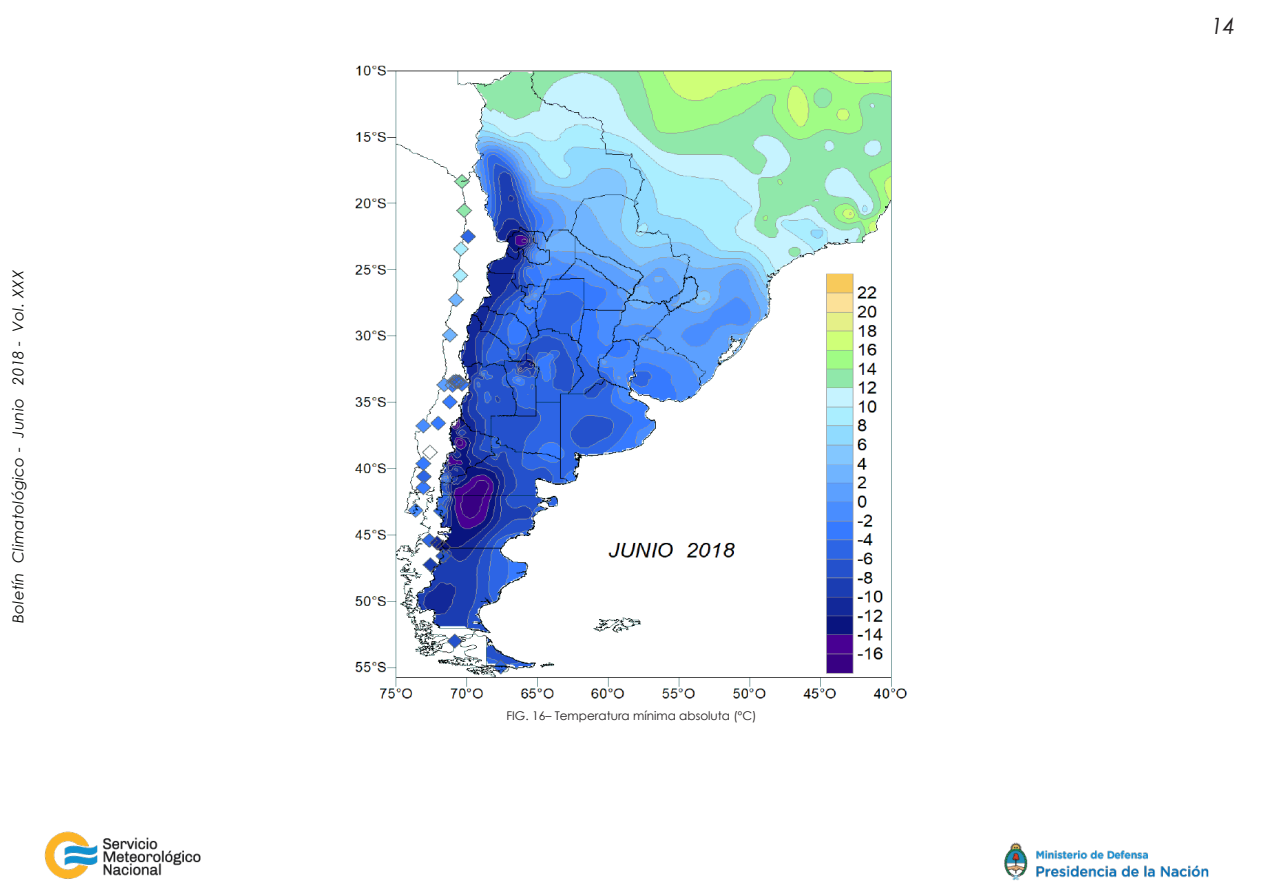
<style>
.page{position:relative;width:1263px;height:893px;background:#fff}
.page>*{position:absolute;margin:0;border:0;box-sizing:border-box;transform-origin:0 0}
.t1{font:italic 22.5px "Century Gothic";color:#231f20}
.t2{font:italic 15px "Century Gothic";letter-spacing:.02em;color:#040503}
.t3{font:12px "Century Gothic";color:#231f20}
</style>
<div class="page">
<img style="left:44px;top:831px;width:157px;height:48px">
<img style="left:1004px;top:842px;width:205px;height:39px">
<img style="left:355px;top:65px;width:552px;height:634px">
<p class="t2" style="left:8px;top:623px;width:354px;rotate:-90deg">Boletín Climatológico - Junio 2018 - Vol. XXX</p>
<p class="t3" style="left:506px;top:707px;width:252px">FIG. 16– Temperatura mínima absoluta (ºC)</p>
<h1 class="t1" style="left:1211px;top:10px;width:26px">14</h1>
</div>
